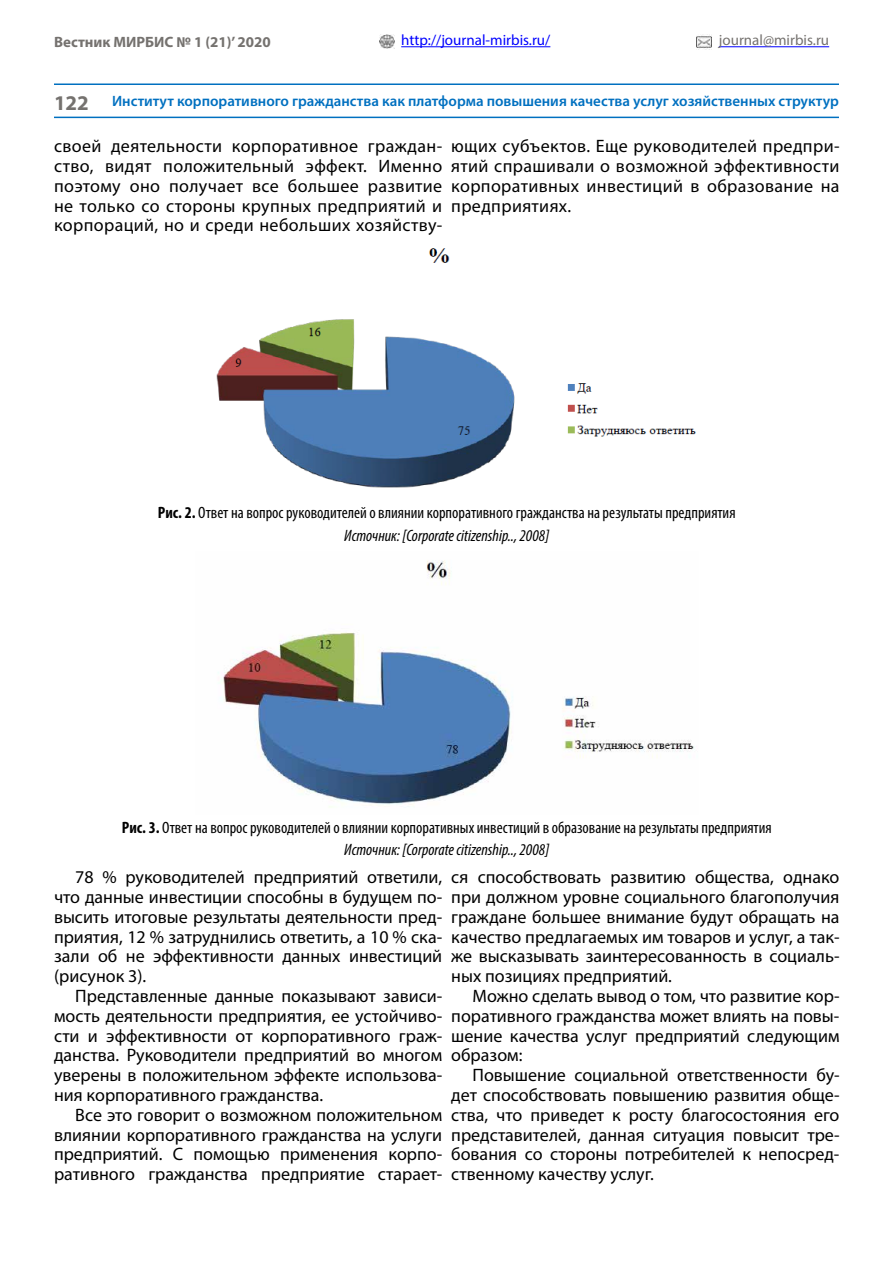
<style>
.page{position:relative;width:893px;height:1263px;background:#fff}
.page>*{position:absolute;margin:0;border:0;box-sizing:border-box;transform-origin:0 0}
.t1{font:700 21px "Myriad Pro";color:#75726f}
.t2{font:18px/19.8px "Myriad Pro";color:#000;text-align:justify}
.t3{font:condensed 16.5px/22.4px "Myriad Pro";color:#000;text-align:center}
.t4{font:600 15px "Myriad Pro";color:#0070c0}
.t5{font:15px "Myriad Pro";color:#00f}
.t6{font:700 15px "Myriad Pro";color:#75726f}
.t7{font:15px "Myriad Pro";color:#75726f}
.s1{font-weight:700}
.s2{font-style:italic}
</style>
<div class="page">
<hr style="left:719px;top:46px;width:110px;height:1px;background:#00f">
<hr style="left:54px;top:117px;width:785px;height:1px;background:#0070c0">
<img style="left:380px;top:34px;width:14px;height:15px">
<img style="left:696px;top:34px;width:16px;height:15px">
<hr style="left:401px;top:46px;width:149px;height:1px;background:#00f">
<hr style="left:54px;top:83px;width:785px;height:2px;background:#0070c0">
<img style="left:216px;top:248px;width:479px;height:240px">
<img style="left:218px;top:560px;width:476px;height:248px">
<p class="t6" style="left:54px;top:32px;width:218px">Вестник МИРБИС № 1 (21)’ 2020</p>
<p class="t7" style="left:719px;top:31px;width:112px">journal@mirbis.ru</p>
<p class="t5" style="left:401px;top:31px;width:151px">http://journal-mirbis.ru/</p>
<p class="t1" style="left:54px;top:89px;width:36px">122</p>
<p class="t4" style="left:112px;top:91px;width:728px">Институт корпоративного гражданства как платформа повышения качества услуг хозяйственных структур</p>
<p class="t2" style="left:54px;top:136px;width:390px">своей деятельности корпоративное граждан&shy;ство, видят положительный эффект. Именно поэтому оно получает все большее развитие не только со стороны крупных предприятий и корпораций, но и среди небольших хозяйству-</p>
<p class="t2" style="left:451px;top:136px;width:390px">ющих субъектов. Еще руководителей предпри&shy;ятий спрашивали о возможной эффективности корпоративных инвестиций в образование на предприятиях.</p>
<p class="t3" style="left:158px;top:501px;width:579px"><span class="s1">Рис. 2.</span> Ответ на вопрос руководителей о влиянии корпоративного гражданства на результаты предприятия<br><span class="s2">Источник: [Corporate citizenship.., 2008]</span></p>
<p class="t3" style="left:122px;top:816px;width:651px"><span class="s1">Рис. 3.</span> Ответ на вопрос руководителей о влиянии корпоративных инвестиций в образование на результаты предприятия<br><span class="s2">Источник: [Corporate citizenship.., 2008]</span></p>
<p class="t2" style="left:54px;top:867px;width:390px;text-indent:21px">78 % руководителей предприятий ответили, что данные инвестиции способны в будущем по&shy;высить итоговые результаты деятельности пред&shy;приятия, 12 % затруднились ответить, а 10 % ска&shy;зали об не эффективности данных инвестиций (рисунок 3).</p>
<p class="t2" style="left:54px;top:986px;width:390px;text-indent:21px">Представленные данные показывают зависи&shy;мость деятельности предприятия, ее устойчиво&shy;сти и эффективности от корпоративного граж&shy;данства. Руководители предприятий во многом уверены в положительном эффекте использова&shy;ния корпоративного гражданства.</p>
<p class="t2" style="left:54px;top:1104px;width:390px;text-indent:21px">Все это говорит о возможном положительном влиянии корпоративного гражданства на услуги предприятий. С помощью применения корпо&shy;ративного гражданства предприятие старает-</p>
<p class="t2" style="left:451px;top:867px;width:390px">ся способствовать развитию общества, однако при должном уровне социального благополучия граждане большее внимание будут обращать на качество предлагаемых им товаров и услуг, а так&shy;же высказывать заинтересованность в социаль&shy;ных позициях предприятий.</p>
<p class="t2" style="left:451px;top:986px;width:390px;text-indent:21px">Можно сделать вывод о том, что развитие кор&shy;поративного гражданства может влиять на повы&shy;шение качества услуг предприятий следующим образом:</p>
<p class="t2" style="left:451px;top:1065px;width:390px;text-indent:21px">Повышение социальной ответственности бу&shy;дет способствовать повышению развития обще&shy;ства, что приведет к росту благосостояния его представителей, данная ситуация повысит тре&shy;бования со стороны потребителей к непосред&shy;ственному качеству услуг.</p>
</div>
